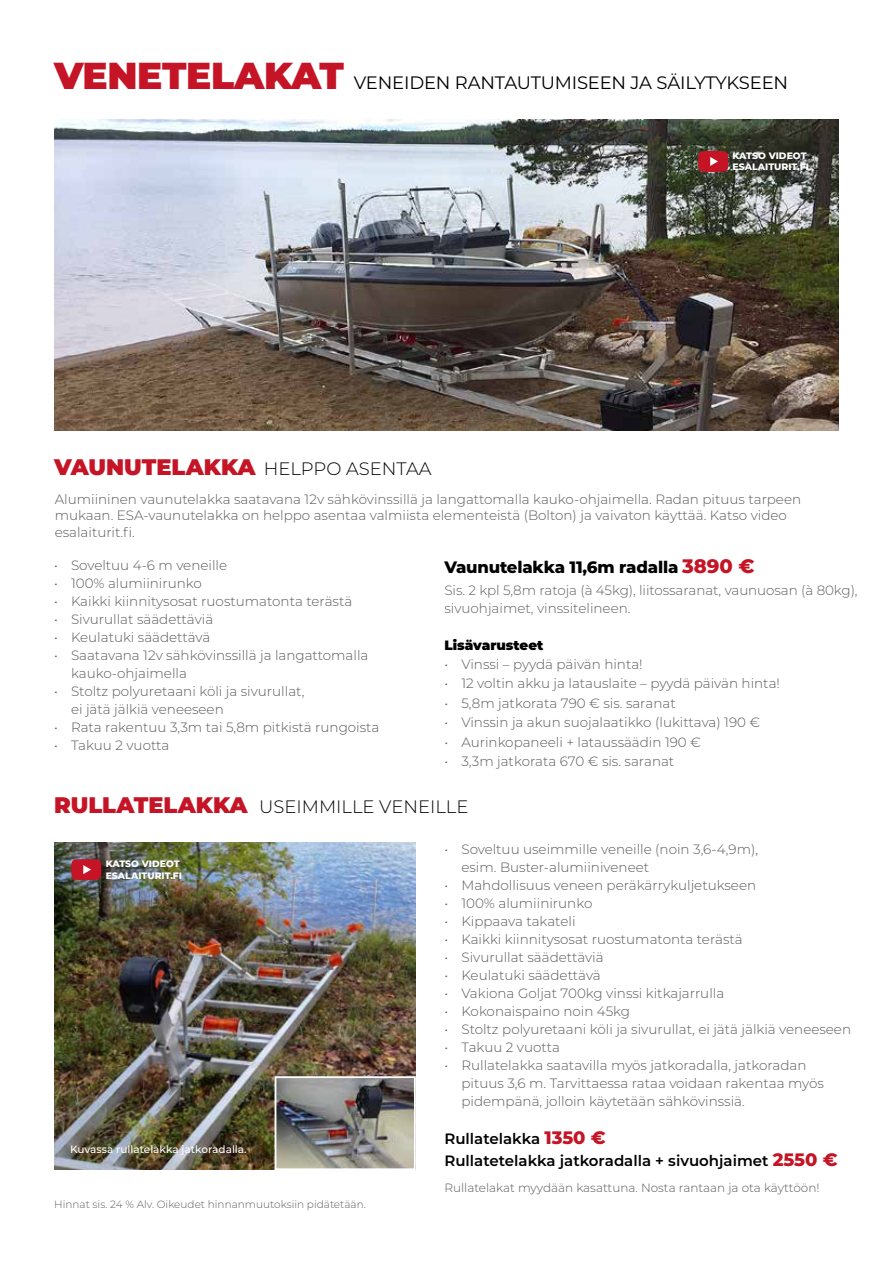
<style>
.page{position:relative;width:893px;height:1263px;background:#fff}
.page>*{position:absolute;margin:0;border:0;box-sizing:border-box;transform-origin:0 0}
.t1{font:300 18px "Montserrat";color:#000}
.t2{font:18px "Montserrat";letter-spacing:-.01em;color:#000}
.t3{font:800 16.5px "Montserrat";letter-spacing:-.01em;color:#000}
.t4{font:600 15px/22.5px "Montserrat";color:#000}
.t5{font:300 13.5px/18px "Montserrat";color:#58595b}
.t6{font:300 13.5px/18px "Montserrat";letter-spacing:-.005em;color:#5d5d60}
.t7{font:900 13.5px "Montserrat";color:#000}
.t8{font:300 12px "Montserrat";color:#58595b}
.t9{font:300 10.5px "Montserrat";color:#5d5d60}
.t10{font:500 10.5px "Montserrat";color:#fff}
.t11{font:800 9.3px/11.2px "Montserrat";color:#fff}
.s1{font-weight:900;font-size:37.5px;color:#c41425}
.s2{font-weight:900;font-size:22.5px;color:#c41425}
.s3{font-size:19.5px;color:#c41425}
.s4{font-weight:800;font-size:18px;color:#c41425}
</style>
<div class="page">
<img style="left:54px;top:119px;width:785px;height:312px">
<img style="left:54px;top:842px;width:361px;height:327px">
<img style="left:278px;top:1079px;width:135px;height:88px">
<div style="left:275px;top:1076px;width:141px;height:94px;border:2px solid #fff"></div>
<svg style="left:698px;top:151px;width:30px;height:21px"></svg>
<svg style="left:71px;top:859px;width:30px;height:21px"></svg>
<h1 class="t2" style="left:54px;top:70px;width:736px"><span class="s1">VENETELAKAT</span> VENEIDEN RANTAUTUMISEEN JA SÄILYTYKSEEN</h1>
<h1 class="t1" style="left:54px;top:456px;width:379px"><span class="s2">VAUNUTELAKKA</span> HELPPO ASENTAA</h1>
<p class="t11" style="left:733px;top:150px;width:78px">KATSO VIDEOT<br>ESALAITURIT.FI</p>
<p class="t5" style="left:55px;top:490px;width:748px;line-height:16.5px">Alumiininen vaunutelakka saatavana 12v sähkövinssillä ja langattomalla kauko-ohjaimella. Radan pituus tarpeen mukaan. ESA-vaunutelakka on helppo asentaa valmiista elementeistä (Bolton) ja vaivaton käyttää. Katso video esalaiturit.fi.</p>
<p class="t5" style="left:54px;top:556px;width:175px">• Soveltuu 4-6 m veneille</p>
<p class="t5" style="left:54px;top:574px;width:149px">• 100% alumiinirunko</p>
<p class="t5" style="left:54px;top:592px;width:300px">• Kaikki kiinnitysosat ruostumatonta terästä</p>
<p class="t5" style="left:54px;top:610px;width:161px">• Sivurullat säädettäviä</p>
<p class="t5" style="left:54px;top:628px;width:158px">• Keulatuki säädettävä</p>
<p class="t5" style="left:71px;top:646px;width:299px;text-indent:-17px">• Saatavana 12v sähkövinssillä ja langattomalla kauko-ohjaimella</p>
<p class="t5" style="left:71px;top:682px;width:235px;text-indent:-17px">• Stoltz polyuretaani köli ja sivurullat, ei jätä jälkiä veneeseen</p>
<p class="t5" style="left:54px;top:718px;width:327px">• Rata rakentuu 3,3m tai 5,8m pitkistä rungoista</p>
<p class="t5" style="left:54px;top:736px;width:117px">• Takuu 2 vuotta</p>
<p class="t3" style="left:444px;top:555px;width:312px">Vaunutelakka 11,6m radalla <span class="s3">3890 €</span></p>
<p class="t6" style="left:444px;top:581px;width:415px">Sis. 2 kpl 5,8m ratoja (à 45kg), liitossaranat, vaunuosan (à 80kg), sivuohjaimet, vinssitelineen.</p>
<p class="t7" style="left:444px;top:634px;width:100px">Lisävarusteet</p>
<p class="t5" style="left:444px;top:655px;width:200px">• Vinssi – pyydä päivän hinta!</p>
<p class="t5" style="left:444px;top:674px;width:337px">• 12 voltin akku ja latauslaite – pyydä päivän hinta!</p>
<p class="t5" style="left:444px;top:694px;width:233px">• 5,8m jatkorata 790 € sis. saranat</p>
<p class="t5" style="left:444px;top:713px;width:317px">• Vinssin ja akun suojalaatikko (lukittava) 190 €</p>
<p class="t5" style="left:444px;top:733px;width:258px">• Aurinkopaneeli + lataussäädin 190 €</p>
<p class="t5" style="left:444px;top:752px;width:231px">• 3,3m jatkorata 670 € sis. saranat</p>
<h1 class="t1" style="left:54px;top:794px;width:416px"><span class="s2">RULLATELAKKA</span> USEIMMILLE VENEILLE</h1>
<p class="t11" style="left:106px;top:858px;width:78px">KATSO VIDEOT<br>ESALAITURIT.FI</p>
<p class="t10" style="left:70px;top:1142px;width:178px">Kuvassa rullatelakka jatkoradalla.</p>
<p class="t9" style="left:54px;top:1197px;width:313px">Hinnat sis. 24 % Alv. Oikeudet hinnanmuutoksiin pidätetään.</p>
<p class="t5" style="left:461px;top:840px;width:298px;text-indent:-17px">• Soveltuu useimmille veneille (noin 3,6-4,9m), esim. Buster-alumiiniveneet</p>
<p class="t5" style="left:444px;top:876px;width:313px">• Mahdollisuus veneen peräkärrykuljetukseen</p>
<p class="t5" style="left:444px;top:894px;width:149px">• 100% alumiinirunko</p>
<p class="t5" style="left:444px;top:912px;width:133px">• Kippaava takateli</p>
<p class="t5" style="left:444px;top:930px;width:300px">• Kaikki kiinnitysosat ruostumatonta terästä</p>
<p class="t5" style="left:444px;top:948px;width:161px">• Sivurullat säädettäviä</p>
<p class="t5" style="left:444px;top:966px;width:158px">• Keulatuki säädettävä</p>
<p class="t5" style="left:444px;top:984px;width:281px">• Vakiona Goljat 700kg vinssi kitkajarrulla</p>
<p class="t5" style="left:444px;top:1002px;width:187px">• Kokonaispaino noin 45kg</p>
<p class="t5" style="left:444px;top:1020px;width:408px">• Stoltz polyuretaani köli ja sivurullat, ei jätä jälkiä veneeseen</p>
<p class="t5" style="left:444px;top:1038px;width:117px">• Takuu 2 vuotta</p>
<p class="t5" style="left:461px;top:1056px;width:364px;text-indent:-17px">• Rullatelakka saatavilla myös jatkoradalla, jatkoradan pituus 3,6 m. Tarvittaessa rataa voidaan rakentaa myös pidempänä, jolloin käytetään sähkövinssiä.</p>
<p class="t4" style="left:444px;top:1126px;width:395px">Rullatelakka <span class="s4">1350 €<br></span>Rullatetelakka jatkoradalla + sivuohjaimet <span class="s4">2550 €</span></p>
<p class="t8" style="left:444px;top:1179px;width:376px">Rullatelakat myydään kasattuna. Nosta rantaan ja ota käyttöön!</p>
</div>
